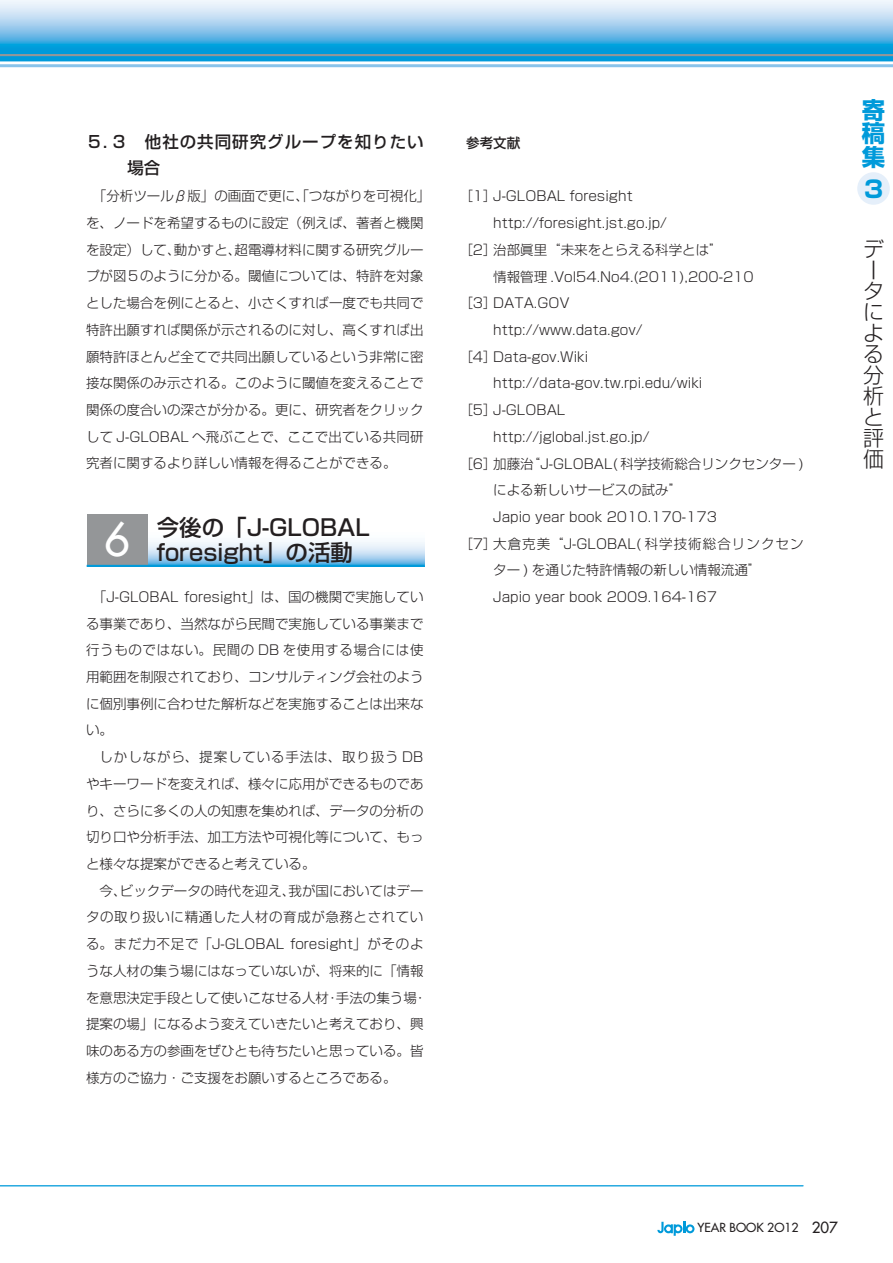
<style>
.page{position:relative;width:893px;height:1263px;background:#fff}
.page>*{position:absolute;margin:0;border:0;box-sizing:border-box;transform-origin:0 0}
.t1{font:500 45px "Futura Std";color:#fff}
.t2{font:700 23.4px/23.4px "Shin Go Pro";color:#009ada;text-align:justify}
.t3{font:500 22.5px/25.5px "Shin Go Pro";color:#231f20}
.t4{font:300 21px/21px "Shin Go Pro";color:#231f20}
.t5{font:500 16.5px/26.7px "Shin Go Pro";letter-spacing:.06em;color:#231f20}
.t6{font:300 13.5px/26.7px "Shin Go Pro";color:#231f20}
.t7{font:300 13.5px "Shin Go Pro";letter-spacing:.075em;color:#231f20}
.t8{font:500 13.5px "Shin Go Pro";color:#231f20}
.t9{font:500 12.15px "Futura Std";color:#231f20}
.s1{font-size:15px}
</style>
<div class="page">
<hr style="left:0;top:49px;width:893px;height:4px;background:#009ada">
<svg style="left:0;top:0;width:893px;height:49px;background:#95cded"></svg>
<svg style="left:0;top:53px;width:893px;height:15px;background:#6db9dc"></svg>
<svg style="left:657px;top:1222px;width:37px;height:14px"></svg>
<hr style="left:0;top:1185px;width:803px;height:1px;background:#009ada">
<div style="left:857px;top:172px;width:33px;height:33px;background:#e5effa;border-radius:50%"></div>
<svg style="left:147px;top:514px;width:277px;height:51px"></svg>
<div style="left:87px;top:514px;width:60px;height:53px;background:#949698"></div>
<hr style="left:87px;top:565px;width:337px;height:2px;background:#009ada">
<p class="t5" style="left:127px;top:126px;width:298px;text-indent:-41px">５．３　他社の共同研究グループを知りたい場合</p>
<p class="t6" style="left:86px;top:181px;width:346px;text-indent:7px">「分析ツールβ版」の画面で更に、「つながりを可視化」を、ノードを希望するものに設定（例えば、著者と機関を設定）して、動かすと、超電導材料に関する研究グループが図５のように分かる。閾値については、特許を対象とした場合を例にとると、小さくすれば一度でも共同で特許出願すれば関係が示されるのに対し、高くすれば出願特許ほとんど全てで共同出願しているという非常に密接な関係のみ示される。このように閾値を変えることで関係の度合いの深さが分かる。更に、研究者をクリックして J-GLOBAL へ飛ぶことで、ここで出ている共同研究者に関するより詳しい情報を得ることができる。</p>
<h1 class="t1" style="left:104px;top:511px;width:28px">6</h1>
<h3 class="t3" style="left:157px;top:512px;width:214px">今後の「J-GLOBAL foresight」の活動</h3>
<p class="t6" style="left:86px;top:582px;width:339px;text-align:justify;text-indent:7px">「J-GLOBAL foresight」は、国の機関で実施している事業であり、当然ながら民間で実施している事業まで行うものではない。民間の DB を使用する場合には使用範囲を制限されており、コンサルティング会社のように個別事例に合わせた解析などを実施することは出来ない。</p>
<p class="t6" style="left:86px;top:742px;width:339px;text-align:justify;text-indent:14px">しかしながら、提案している手法は、取り扱う DBやキーワードを変えれば、様々に応用ができるものであり、さらに多くの人の知恵を集めれば、データの分析の切り口や分析手法、加工方法や可視化等について、もっと様々な提案ができると考えている。</p>
<p class="t6" style="left:86px;top:875px;width:342px;text-indent:14px">今、ビックデータの時代を迎え、我が国においてはデータの取り扱いに精通した人材の育成が急務とされている。まだ力不足で「J-GLOBAL foresight」がそのような人材の集う場にはなっていないが、将来的に「情報を意思決定手段として使いこなせる人材・手法の集う場・提案の場」になるよう変えていきたいと考えており、興味のある方の参画をぜひとも待ちたいと思っている。皆様方のご協力・ご支援をお願いするところである。</p>
<p class="t8" style="left:466px;top:132px;width:55px">参考文献</p>
<p class="t6" style="left:459px;top:181px;width:175px">［1］J-GLOBAL foresight</p>
<p class="t6" style="left:493px;top:208px;width:175px">http://foresight.jst.go.jp/</p>
<p class="t6" style="left:459px;top:235px;width:265px">［2］治部眞里“未来をとらえる科学とは”</p>
<p class="t6" style="left:493px;top:261px;width:262px">情報管理 .Vol54.No4.(2011),200-210</p>
<p class="t6" style="left:459px;top:288px;width:112px">［3］DATA.GOV</p>
<p class="t6" style="left:493px;top:315px;width:151px">http://www.data.gov/</p>
<p class="t6" style="left:459px;top:342px;width:130px">［4］Data-gov.Wiki</p>
<p class="t6" style="left:493px;top:368px;width:211px">http://data-gov.tw.rpi.edu/wiki</p>
<p class="t6" style="left:459px;top:395px;width:108px">［5］J-GLOBAL</p>
<p class="t6" style="left:493px;top:422px;width:158px">http://jglobal.jst.go.jp/</p>
<p class="t6" style="left:459px;top:448px;width:346px">［6］加藤治“J-GLOBAL( 科学技術総合リンクセンター )</p>
<p class="t6" style="left:493px;top:475px;width:190px">による新しいサービスの試み”</p>
<p class="t6" style="left:493px;top:502px;width:225px">Japio year book 2010.170-173</p>
<p class="t7" style="left:459px;top:532px;width:346px">［7］大倉克美“J-GLOBAL( 科学技術総合リンクセン</p>
<p class="t6" style="left:493px;top:555px;width:276px">ター ) を通じた特許情報の新しい情報流通”　</p>
<p class="t6" style="left:493px;top:582px;width:225px">Japio year book 2009.164-167</p>
<h2 class="t2" style="left:862px;top:96px;width:25px">寄稿集</h2>
<h2 class="t2" style="left:864px;top:174px;width:21px">3</h2>
<h3 class="t4" style="left:863px;top:236px;width:22px">データによる分析と評価</h3>
<p class="t9" style="left:697px;top:1220px;width:142px">YEAR BOOK 2O12 <span class="s1">207</span></p>
</div>
